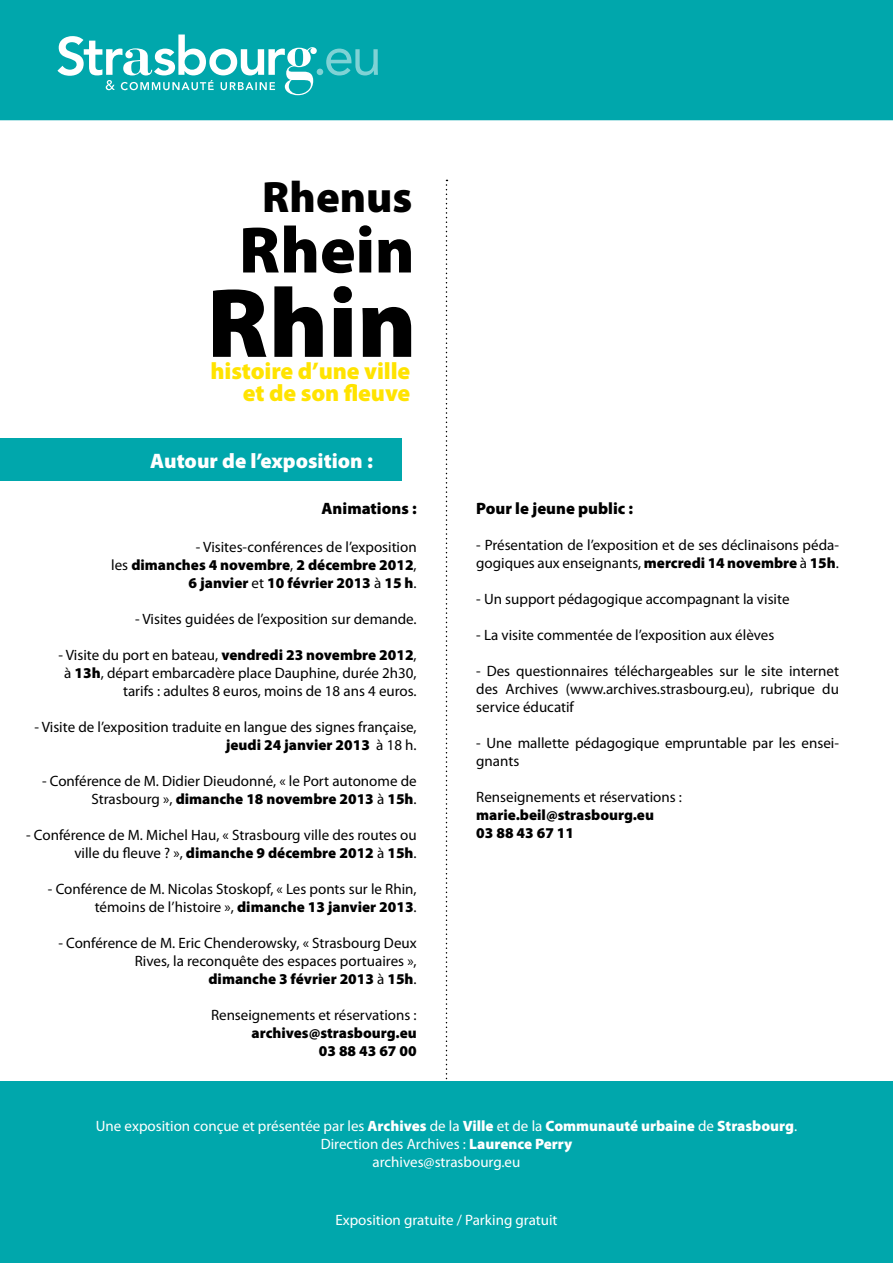
<style>
.page{position:relative;width:893px;height:1263px;background:#fff}
.page>*{position:absolute;margin:0;border:0;box-sizing:border-box;transform-origin:0 0}
.t1{font:900 99.3px "Myriad Pro";color:#000}
.t2{font:900 66.15px "Myriad Pro";color:#000}
.t3{font:900 44.1px "Myriad Pro";color:#000}
.t4{font:900 23.7px/22px "Myriad Pro";letter-spacing:-.005em;color:#ffe300;text-align:right}
.t5{font:900 21px "Myriad Pro";color:#fff}
.t6{font:900 16.5px "Myriad Pro";color:#000}
.t7{font:15px/18px "Myriad Pro";color:#000;text-align:right}
.t8{font:15px/18px "Myriad Pro";color:#fff;text-align:center}
.t9{font:900 15px/18px "Myriad Pro";color:#000;text-align:right}
.s1{font-weight:400}
.s2{font-weight:900}
</style>
<div class="page">
<div style="left:0;top:0;width:893px;height:120px;background:#00a7ac"></div>
<svg style="left:57px;top:35px;width:321px;height:60px"></svg>
<svg style="left:446px;top:180px;width:1px;height:902px"></svg>
<div style="left:0;top:439px;width:402px;height:42px;background:#00a7ac"></div>
<div style="left:0;top:1082px;width:893px;height:181px;background:#00a7ac"></div>
<h3 class="t3" style="left:262px;top:168px;width:152px">Rhenus</h3>
<h2 class="t2" style="left:239px;top:206px;width:177px">Rhein</h2>
<h1 class="t1" style="left:207px;top:257px;width:211px">Rhin</h1>
<h3 class="t4" style="left:210px;top:359px;width:201px">histoire d’une ville et de son fleuve</h3>
<h3 class="t5" style="left:150px;top:447px;width:224px">Autour de l’exposition :</h3>
<p class="t6" style="left:322px;top:498px;width:97px">Animations :</p>
<p class="t9" style="left:111px;top:537px;width:307px"><span class="s1">- Visites-conférences de l’exposition<br>les</span> dimanches 4 novembre<span class="s1">,</span> 2 décembre 2012<span class="s1">,<br></span>6 janvier <span class="s1">et</span> 10 février 2013 <span class="s1">à</span> 15 h<span class="s1">.</span></p>
<p class="t7" style="left:135px;top:610px;width:283px">- Visites guidées de l’exposition sur demande.</p>
<p class="t7" style="left:59px;top:646px;width:360px">- Visite du port en bateau, <span class="s2">vendredi 23 novembre 2012</span>, à <span class="s2">13h</span>, départ embarcadère place Dauphine, durée 2h30, tarifs : adultes 8 euros, moins de 18 ans 4 euros.</p>
<p class="t7" style="left:34px;top:718px;width:384px">- Visite de l’exposition traduite en langue des signes française, <span class="s2">jeudi 24 janvier 2013</span> à 18 h.</p>
<p class="t7" style="left:42px;top:772px;width:376px">- Conférence de M. Didier Dieudonné, « le Port autonome de<br>Strasbourg », <span class="s2">dimanche 18 novembre 2013</span> à <span class="s2">15h</span>.</p>
<p class="t7" style="left:26px;top:826px;width:392px">- Conférence de M. Michel Hau, « Strasbourg ville des routes ou ville du fleuve ? », <span class="s2">dimanche 9 décembre 2012</span> à <span class="s2">15h</span>.</p>
<p class="t7" style="left:48px;top:880px;width:370px">- Conférence de M. Nicolas Stoskopf, « Les ponts sur le Rhin, témoins de l’histoire », <span class="s2">dimanche 13 janvier 2013</span>.</p>
<p class="t7" style="left:58px;top:934px;width:360px">- Conférence de M. Eric Chenderowsky, « Strasbourg Deux<br>Rives, la reconquête des espaces portuaires »,<br><span class="s2">dimanche 3 février 2013</span> à <span class="s2">15h</span>.</p>
<p class="t7" style="left:211px;top:1006px;width:207px">Renseignements et réservations :</p>
<p class="t9" style="left:252px;top:1023px;width:167px">archives@strasbourg.eu<br>03 88 43 67 00</p>
<p class="t6" style="left:476px;top:498px;width:158px">Pour le jeune public :</p>
<p class="t7" style="left:476px;top:536px;width:364px;text-align:left">- Présentation de l’exposition et de ses déclinaisons péda&shy;gogiques aux enseignants, <span class="s2">mercredi 14 novembre</span> à <span class="s2">15h</span>.</p>
<p class="t7" style="left:476px;top:590px;width:315px">- Un support pédagogique accompagnant la visite</p>
<p class="t7" style="left:476px;top:626px;width:300px">- La visite commentée de l’exposition aux élèves</p>
<p class="t7" style="left:476px;top:662px;width:364px;text-align:justify">- Des questionnaires téléchargeables sur le site internet des Archives (www.archives.strasbourg.eu), rubrique du service éducatif</p>
<p class="t7" style="left:476px;top:734px;width:364px;text-align:left">- Une mallette pédagogique empruntable par les ensei&shy;gnants</p>
<p class="t7" style="left:476px;top:788px;width:207px">Renseignements et réservations :</p>
<p class="t9" style="left:476px;top:806px;width:179px;text-align:left">marie.beil@strasbourg.eu<br>03 88 43 67 11</p>
<p class="t8" style="left:96px;top:1117px;width:703px">Une exposition conçue et présentée par les <span class="s2">Archives</span> de la <span class="s2">Ville</span> et de la <span class="s2">Communauté urbaine</span> de <span class="s2">Strasbourg</span>.<br>Direction des Archives : <span class="s2">Laurence Perry<br></span>archives@strasbourg.eu</p>
<p class="t8" style="left:335px;top:1211px;width:224px">Exposition gratuite / Parking gratuit</p>
</div>
